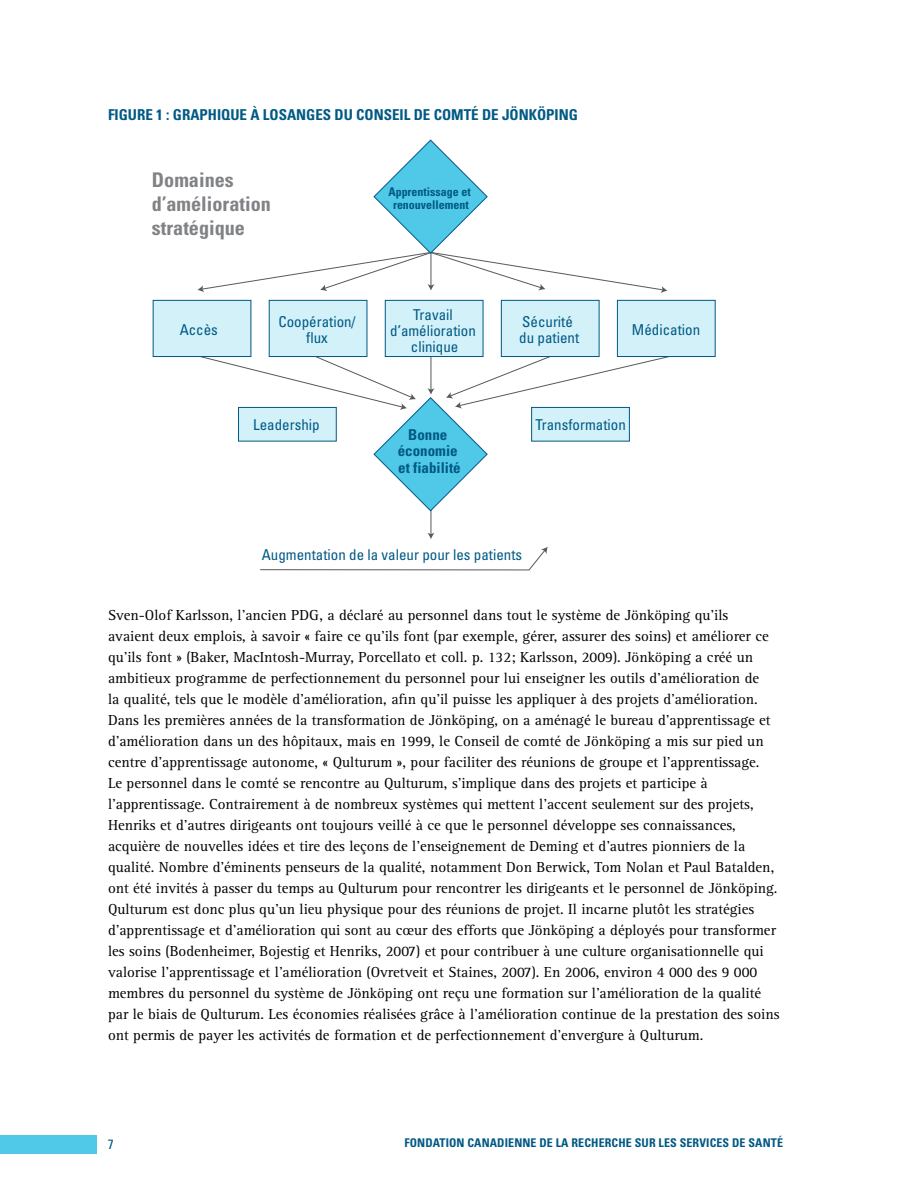
<style>
.page{position:relative;width:918px;height:1188px;background:#fff}
.page>*{position:absolute;margin:0;border:0;box-sizing:border-box;transform-origin:0 0}
.t1{font:700 condensed 20.25px/24.3px "Univers";color:#808285}
.t2{font:15px/21px "Rotis Serif Std";color:#000}
.t3{font:condensed 15px/16.5px "Univers";color:#005984;text-align:center}
.t4{font:700 condensed 15px "Univers";color:#005a84}
.t5{font:700 condensed 15px/16.5px "Univers";color:#005984;text-align:center}
.t6{font:condensed 13.5px "Univers";color:#005984}
.t7{font:700 condensed 12px "Univers LT Std";letter-spacing:.01em;color:#005984}
.t8{font:700 condensed 12px/13.5px "Univers";color:#005984;text-align:center}
</style>
<div class="page">
<div style="left:0;top:1135px;width:96px;height:19px;background:#50c8e8"></div>
<hr style="left:431px;top:501px;width:1px;height:34px;background:#58595b">
<svg style="left:427px;top:533px;width:8px;height:6px"></svg>
<div style="left:153px;top:300px;width:98px;height:57px;background:#d3f1f9"></div>
<div style="left:153px;top:300px;width:98px;height:57px;border:1px solid #005984"></div>
<div style="left:269px;top:300px;width:98px;height:57px;background:#d3f1f9"></div>
<div style="left:269px;top:300px;width:98px;height:57px;border:1px solid #005984"></div>
<div style="left:385px;top:300px;width:98px;height:57px;background:#d3f1f9"></div>
<div style="left:385px;top:300px;width:98px;height:57px;border:1px solid #005984"></div>
<div style="left:501px;top:300px;width:98px;height:57px;background:#d3f1f9"></div>
<div style="left:501px;top:300px;width:98px;height:57px;border:1px solid #005984"></div>
<div style="left:617px;top:300px;width:98px;height:57px;background:#d3f1f9"></div>
<div style="left:617px;top:300px;width:99px;height:57px;border:1px solid #005984"></div>
<svg style="left:199px;top:356px;width:471px;height:156px"></svg>
<svg style="left:197px;top:139px;width:471px;height:154px"></svg>
<svg style="left:260px;top:547px;width:288px;height:24px"></svg>
<p class="t4" style="left:108px;top:105px;width:471px">Figure 1 : Graphique à losanges du Conseil de comté de Jönköping</p>
<h1 class="t1" style="left:152px;top:167px;width:120px">Domaines d’amélioration stratégique</h1>
<p class="t8" style="left:388px;top:185px;width:84px">Apprentissage et renouvellement</p>
<p class="t3" style="left:180px;top:321px;width:40px">Accès</p>
<p class="t3" style="left:278px;top:313px;width:79px">Coopération/ flux</p>
<p class="t3" style="left:390px;top:306px;width:87px">Travail d’amélioration clinique</p>
<p class="t3" style="left:519px;top:313px;width:61px;text-align:left">Sécurité du patient</p>
<p class="t3" style="left:632px;top:321px;width:70px">Médication</p>
<p class="t3" style="left:253px;top:416px;width:68px">Leadership</p>
<p class="t3" style="left:536px;top:416px;width:92px">Transformation</p>
<p class="t5" style="left:398px;top:426px;width:64px">Bonne économie et fiabilité</p>
<p class="t3" style="left:262px;top:546px;width:262px">Augmentation de la valeur pour les patients</p>
<p class="t2" style="left:108px;top:605px;width:673px">Sven-Olof Karlsson, l’ancien PDG, a déclaré au personnel dans tout le système de Jönköping qu’ils<br>avaient deux emplois, à savoir « faire ce qu’ils font (par exemple, gérer, assurer des soins) et améliorer ce qu’ils font » (Baker, MacIntosh-Murray, Porcellato et coll. p. 132; Karlsson, 2009). Jönköping a créé un ambitieux programme de perfectionnement du personnel pour lui enseigner les outils d’amélioration de<br>la qualité, tels que le modèle d’amélioration, afin qu’il puisse les appliquer à des projets d’amélioration.<br>Dans les premières années de la transformation de Jönköping, on a aménagé le bureau d’apprentissage et d’amélioration dans un des hôpitaux, mais en 1999, le Conseil de comté de Jönköping a mis sur pied un centre d’apprentissage autonome, « Qulturum », pour faciliter des réunions de groupe et l’apprentissage.<br>Le personnel dans le comté se rencontre au Qulturum, s’implique dans des projets et participe à l’apprentissage. Contrairement à de nombreux systèmes qui mettent l’accent seulement sur des projets, Henriks et d’autres dirigeants ont toujours veillé à ce que le personnel développe ses connaissances, acquière de nouvelles idées et tire des leçons de l’enseignement de Deming et d’autres pionniers de la qualité. Nombre d’éminents penseurs de la qualité, notamment Don Berwick, Tom Nolan et Paul Batalden, ont été invités à passer du temps au Qulturum pour rencontrer les dirigeants et le personnel de Jönköping.<br>Qulturum est donc plus qu’un lieu physique pour des réunions de projet. Il incarne plutôt les stratégies d’apprentissage et d’amélioration qui sont au cœur des efforts que Jönköping a déployés pour transformer les soins (Bodenheimer, Bojestig et Henriks, 2007) et pour contribuer à une culture organisationnelle qui valorise l’apprentissage et l’amélioration (Ovretveit et Staines, 2007). En 2006, environ 4 000 des 9 000 membres du personnel du système de Jönköping ont reçu une formation sur l’amélioration de la qualité par le biais de Qulturum. Les économies réalisées grâce à l’amélioration continue de la prestation des soins ont permis de payer les activités de formation et de perfectionnement d’envergure à Qulturum.</p>
<p class="t6" style="left:108px;top:1136px;width:7px">7</p>
<p class="t7" style="left:404px;top:1136px;width:49px">FON DATION</p>
<p class="t7" style="left:468px;top:1136px;width:16px">CANA</p>
<p class="t7" style="left:497px;top:1136px;width:15px">DIENNE</p>
<p class="t7" style="left:540px;top:1136px;width:218px">DE LA RECHERCHE SUR LES SERVICES DE SAN</p>
<p class="t7" style="left:771px;top:1136px;width:14px">TÉ</p>
</div>
